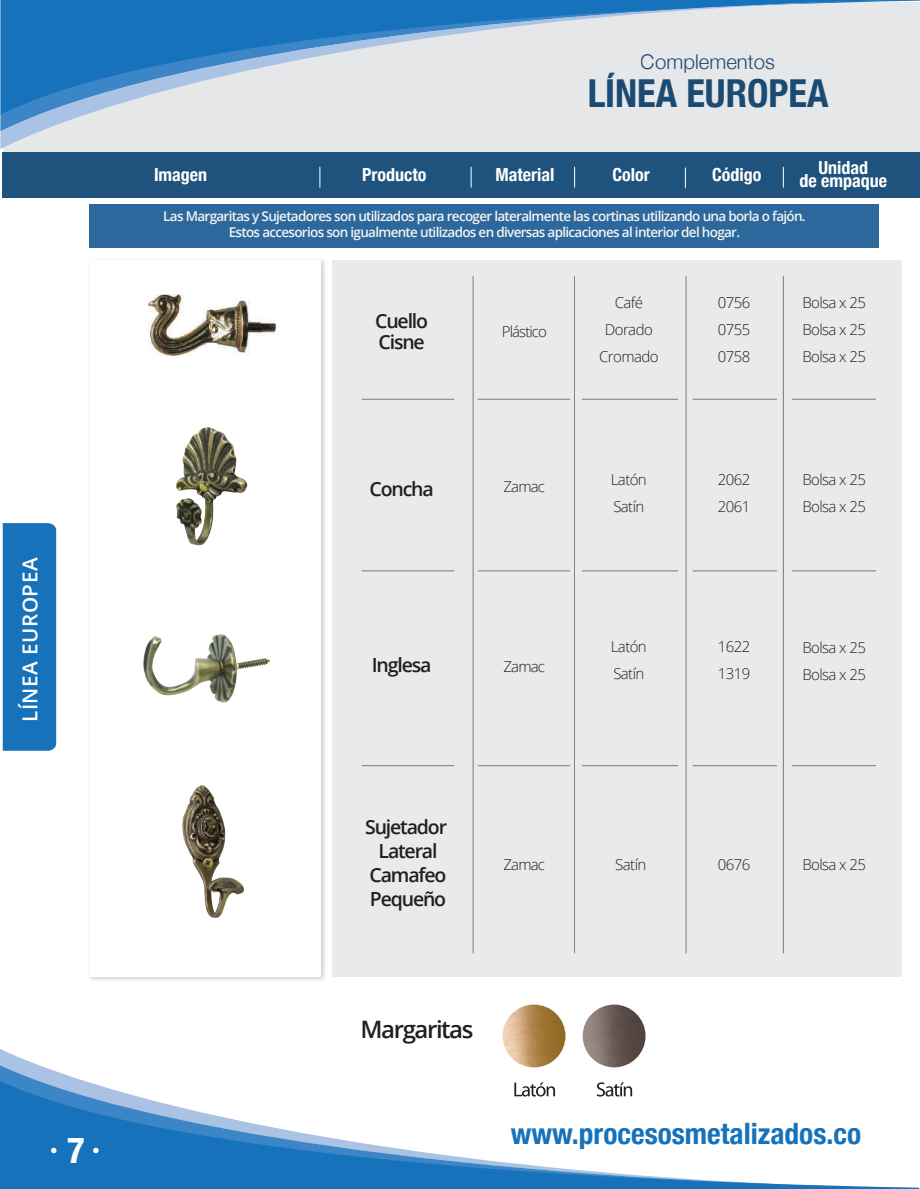
<style>
.page{position:relative;width:920px;height:1189px;background:#fff}
.page>*{position:absolute;margin:0;border:0;box-sizing:border-box;transform-origin:0 0}
.t1{font:700 condensed 38.55px "Helvetica Neue";color:#1f527d}
.t2{font:700 condensed 36.3px "Helvetica Neue";color:#fff}
.t3{font:700 condensed 29.4px "Helvetica Neue";color:#1673bb}
.t4{font:600 24px "Open Sans";letter-spacing:-.06em;color:#231f20}
.t5{font:600 20.55px "Open Sans";letter-spacing:.025em;color:#fff}
.t6{font:300 20.25px "Helvetica Neue";color:#1f527d}
.t7{font:600 19.5px/24px "Open Sans";letter-spacing:-.06em;color:#231f20}
.t8{font:700 condensed 18px/13.5px "Helvetica Neue";color:#fff;text-align:center}
.t9{font:300 15px/27px "Open Sans";letter-spacing:-.04em;color:#231f20}
.t10{font:300 15px "Open Sans";letter-spacing:-.06em;color:#231f20}
.t11{font:600 13.5px/16.5px "Open Sans";letter-spacing:-.05em;color:#f2f3f4;text-align:center}
</style>
<div class="page">
<img style="left:89px;top:260px;width:236px;height:720px">
<div style="left:89px;top:260px;width:232px;height:716px;background:#fff"></div>
<img style="left:148px;top:294px;width:128px;height:61px">
<div style="left:89px;top:204px;width:789px;height:43px;background:#2d689c"></div>
<img style="left:175px;top:427px;width:73px;height:119px">
<img style="left:143px;top:634px;width:127px;height:69px">
<img style="left:502px;top:1004px;width:63px;height:63px;border-radius:31px">
<img style="left:582px;top:1004px;width:63px;height:63px;border-radius:31px">
<div style="left:332px;top:260px;width:569px;height:717px;background:#e9eaeb"></div>
<hr style="left:574px;top:276px;width:1px;height:677px;background:#818385">
<hr style="left:478px;top:399px;width:91px;height:1px;background:#818385">
<hr style="left:362px;top:399px;width:92px;height:1px;background:#818385">
<hr style="left:582px;top:399px;width:95px;height:1px;background:#818385">
<hr style="left:692px;top:399px;width:84px;height:1px;background:#818385">
<hr style="left:791px;top:399px;width:84px;height:1px;background:#818385">
<hr style="left:478px;top:570px;width:91px;height:1px;background:#818385">
<hr style="left:362px;top:570px;width:92px;height:1px;background:#818385">
<hr style="left:582px;top:570px;width:95px;height:1px;background:#818385">
<hr style="left:692px;top:570px;width:84px;height:1px;background:#818385">
<hr style="left:791px;top:570px;width:84px;height:1px;background:#818385">
<hr style="left:478px;top:765px;width:91px;height:1px;background:#818385">
<hr style="left:362px;top:765px;width:92px;height:1px;background:#818385">
<hr style="left:582px;top:765px;width:95px;height:1px;background:#818385">
<hr style="left:692px;top:765px;width:84px;height:1px;background:#818385">
<hr style="left:791px;top:765px;width:84px;height:1px;background:#818385">
<hr style="left:685px;top:276px;width:1px;height:677px;background:#818385">
<hr style="left:782px;top:276px;width:1px;height:677px;background:#818385">
<hr style="left:472px;top:276px;width:1px;height:677px;background:#818385">
<img style="left:182px;top:785px;width:62px;height:133px">
<svg style="left:0;top:1048px;width:643px;height:17px"></svg>
<svg style="left:0;top:1065px;width:626px;height:15px"></svg>
<svg style="left:0;top:1080px;width:918px;height:109px"></svg>
<div style="left:2px;top:152px;width:917px;height:46px;background:#1f527d"></div>
<svg style="left:684px;top:168px;width:1px;height:20px"></svg>
<svg style="left:319px;top:167px;width:1px;height:20px"></svg>
<svg style="left:574px;top:167px;width:1px;height:20px"></svg>
<svg style="left:782px;top:167px;width:1px;height:20px"></svg>
<svg style="left:470px;top:167px;width:1px;height:20px"></svg>
<div style="left:3px;top:523px;width:53px;height:227px;background:#1673bb"></div>
<div style="left:3px;top:2px;width:916px;height:150px;background:#e6e7e9"></div>
<svg style="left:51px;top:1147px;width:5px;height:6px"></svg>
<svg style="left:93px;top:1147px;width:5px;height:6px"></svg>
<svg style="left:0;top:0;width:919px;height:149px"></svg>
<h3 class="t5" style="left:16px;top:722px;width:166px;rotate:-90deg">LÍNEA EUROPEA</h3>
<h2 class="t2" style="left:67px;top:1119px;width:19px">7</h2>
<h3 class="t6" style="left:640px;top:45px;width:135px">Complementos</h3>
<h1 class="t1" style="left:587px;top:62px;width:242px">LÍNEA EUROPEA</h1>
<h3 class="t8" style="left:154px;top:167px;width:55px">Imagen</h3>
<h3 class="t8" style="left:495px;top:167px;width:60px">Material</h3>
<h3 class="t8" style="left:612px;top:167px;width:39px">Color</h3>
<h3 class="t8" style="left:712px;top:167px;width:51px">Código</h3>
<h3 class="t8" style="left:799px;top:159px;width:89px">Unidad<br>de empaque</h3>
<h3 class="t8" style="left:362px;top:167px;width:66px">Producto</h3>
<p class="t11" style="left:163px;top:207px;width:643px">Las Margaritas y Sujetadores son utilizados para recoger lateralmente las cortinas utilizando una borla o fajón.<br>Estos accesorios son igualmente utilizados en diversas aplicaciones al interior del hogar.</p>
<h3 class="t7" style="left:375px;top:310px;width:54px;line-height:21px">Cuello<br>Cisne</h3>
<h3 class="t7" style="left:369px;top:477px;width:66px">Concha</h3>
<h3 class="t7" style="left:372px;top:652px;width:61px">Inglesa</h3>
<p class="t10" style="left:501px;top:322px;width:47px">Plástico</p>
<p class="t9" style="left:503px;top:472px;width:43px">Zamac</p>
<p class="t9" style="left:503px;top:652px;width:43px">Zamac</p>
<p class="t9" style="left:599px;top:288px;width:61px;text-align:center">Café<br>Dorado<br>Cromado</p>
<p class="t9" style="left:610px;top:465px;width:37px">Latón<br>Satín</p>
<p class="t9" style="left:610px;top:633px;width:37px">Latón<br>Satín</p>
<p class="t9" style="left:717px;top:288px;width:34px;text-align:justify">0756<br>0755<br>0758</p>
<p class="t9" style="left:802px;top:288px;width:65px;text-align:justify">Bolsa x 25<br>Bolsa x 25<br>Bolsa x 25</p>
<p class="t9" style="left:717px;top:465px;width:34px">2062<br>2061</p>
<p class="t9" style="left:802px;top:465px;width:65px">Bolsa x 25<br>Bolsa x 25</p>
<p class="t9" style="left:717px;top:632px;width:34px">1622<br>1319</p>
<p class="t9" style="left:802px;top:634px;width:65px">Bolsa x 25<br>Bolsa x 25</p>
<h3 class="t7" style="left:365px;top:814px;width:83px;text-align:center">Sujetador<br>Lateral<br>Camafeo<br>Pequeño</h3>
<p class="t9" style="left:503px;top:850px;width:43px">Zamac</p>
<p class="t9" style="left:615px;top:850px;width:32px">Satín</p>
<p class="t9" style="left:717px;top:850px;width:34px">0676</p>
<p class="t9" style="left:802px;top:850px;width:65px">Bolsa x 25</p>
<h3 class="t4" style="left:360px;top:1013px;width:114px">Margaritas</h3>
<h3 class="t3" style="left:510px;top:1109px;width:352px">www.procesosmetalizados.co</h3>
</div>
